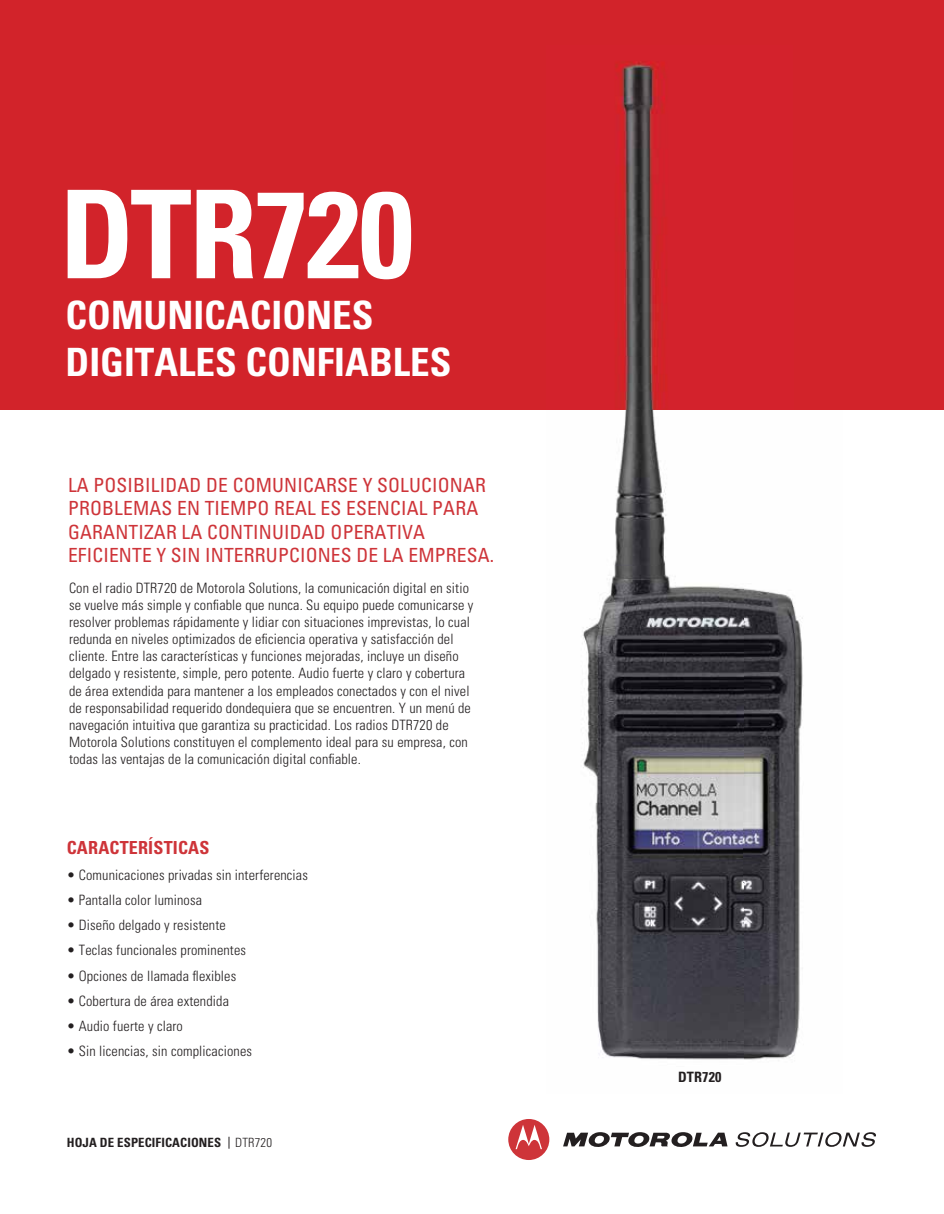
<style>
.page{position:relative;width:944px;height:1214px;background:#fff}
.page>*{position:absolute;margin:0;border:0;box-sizing:border-box;transform-origin:0 0}
.t1{font:700 condensed 122.4px "Univers";letter-spacing:-.02em;color:#fff}
.t2{font:700 condensed 39px/46.8px "Univers";color:#fff}
.t3{font:condensed 19.5px/23.4px "Univers";letter-spacing:.01em;color:#ce3439}
.t4{font:700 condensed 18px "Univers";letter-spacing:.01em;color:#ce3439}
.t5{font:300 condensed 14.25px/17.1px "Univers LT Std";letter-spacing:.01em;color:#231f20}
.t6{font:700 condensed 14.25px "Univers";letter-spacing:.01em;color:#231f20}
.t7{font:700 condensed 12.75px "Univers";letter-spacing:.01em;color:#231f20}
.s1{font-family:"Univers LT Std";font-weight:300}
</style>
<div class="page">
<div style="left:0;top:0;width:944px;height:409px;background:#d2232a"></div>
<img style="left:546px;top:62px;width:296px;height:998px">
<svg style="left:229px;top:1136px;width:1px;height:12px"></svg>
<svg style="left:563px;top:1132px;width:164px;height:15px"></svg>
<svg style="left:508px;top:1119px;width:41px;height:41px"></svg>
<svg style="left:735px;top:1132px;width:141px;height:14px"></svg>
<h1 class="t1" style="left:60px;top:160px;width:355px">DTR720</h1>
<h2 class="t2" style="left:65px;top:291px;width:387px">COMUNICACIONES<br>DIGITALES CONFIABLES</h2>
<h3 class="t3" style="left:68px;top:472px;width:427px">LA POSIBILIDAD DE COMUNICARSE Y SOLUCIONAR PROBLEMAS EN TIEMPO REAL ES ESENCIAL PARA GARANTIZAR LA CONTINUIDAD OPERATIVA EFICIENTE Y SIN INTERRUPCIONES DE LA EMPRESA.</h3>
<p class="t5" style="left:69px;top:579px;width:406px">Con el radio DTR720 de Motorola Solutions, la comunicación digital en sitio se vuelve más simple y confiable que nunca. Su equipo puede comunicarse y resolver problemas rápidamente y lidiar con situaciones imprevistas, lo cual redunda en niveles optimizados de eficiencia operativa y satisfacción del cliente. Entre las características y funciones mejoradas, incluye un diseño delgado y resistente, simple, pero potente. Audio fuerte y claro y cobertura de área extendida para mantener a los empleados conectados y con el nivel de responsabilidad requerido dondequiera que se encuentren. Y un menú de navegación intuitiva que garantiza su practicidad. Los radios DTR720 de Motorola Solutions constituyen el complemento ideal para su empresa, con todas las ventajas de la comunicación digital confiable.</p>
<p class="t4" style="left:67px;top:837px;width:144px">CARACTERÍSTICAS</p>
<p class="t5" style="left:67px;top:866px;width:243px">• Comunicaciones privadas sin interferencias</p>
<p class="t5" style="left:67px;top:891px;width:137px">• Pantalla color luminosa</p>
<p class="t5" style="left:67px;top:916px;width:161px">• Diseño delgado y resistente</p>
<p class="t5" style="left:67px;top:941px;width:181px">• Teclas funcionales prominentes</p>
<p class="t5" style="left:67px;top:967px;width:171px">• Opciones de llamada flexibles</p>
<p class="t5" style="left:67px;top:992px;width:164px">• Cobertura de área extendida</p>
<p class="t5" style="left:67px;top:1017px;width:118px">• Audio fuerte y claro</p>
<p class="t5" style="left:67px;top:1042px;width:187px">• Sin licencias, sin complicaciones</p>
<p class="t7" style="left:67px;top:1134px;width:207px">HOJA DE ESPECIFICACIONES <span class="s1">DTR720</span></p>
<p class="t6" style="left:678px;top:1067px;width:45px">DTR720</p>
</div>
